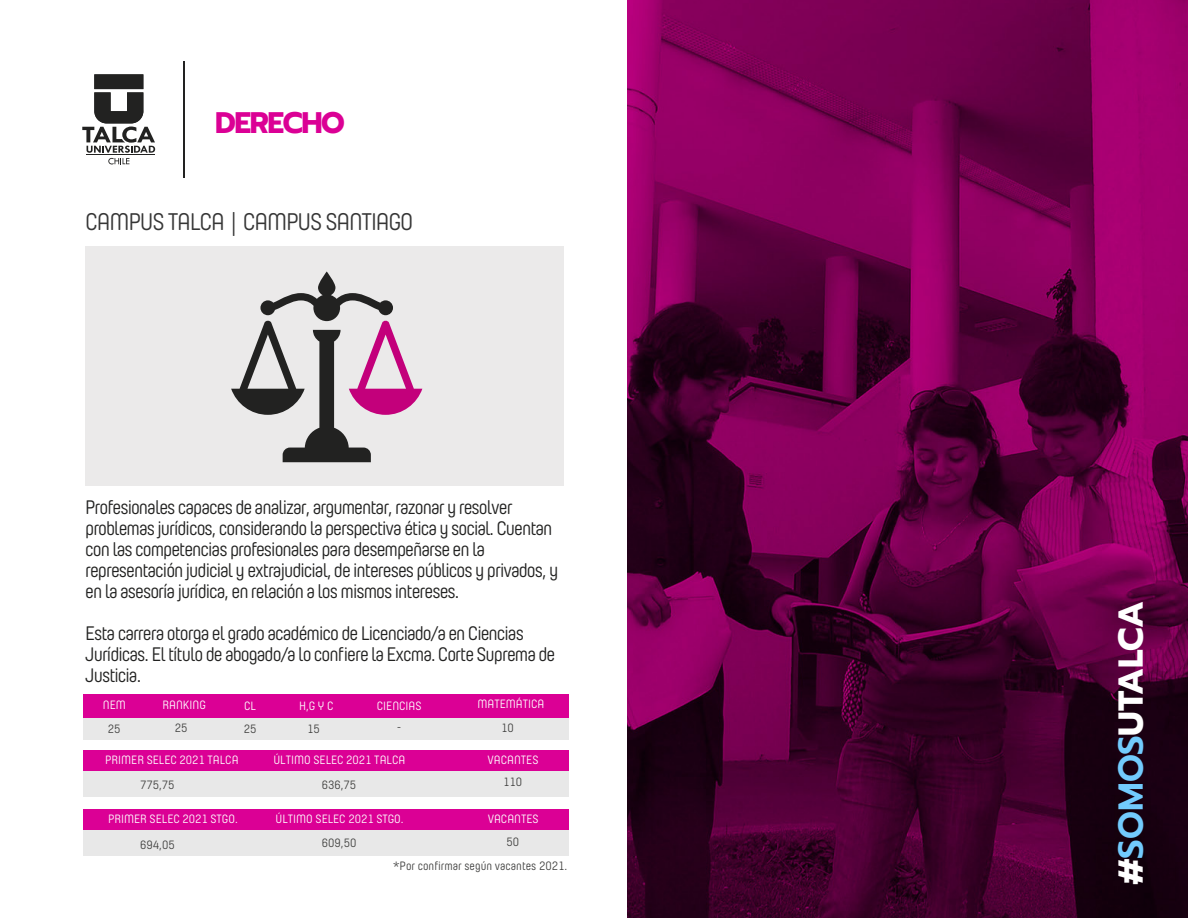
<style>
.page{position:relative;width:1188px;height:918px;background:#fff}
.page>*{position:absolute;margin:0;border:0;box-sizing:border-box;transform-origin:0 0}
.t1{font:700 34.5px "Prompt";letter-spacing:-.025em;color:#fff}
.t2{font:700 29.55px "Prompt";letter-spacing:-.05em;color:#db0095}
.t3{font:24px "Yummo";letter-spacing:-.05em;color:#363636}
.t4{font:19.5px/21px "Yummo";letter-spacing:-.05em;color:#222221}
.t5{font:12.15px "Yummo";color:#3e3e3d}
.t6{font:12px "Yummo";color:#fff}
.t7{font:12px "Yummo";color:#3e3e3d}
.s1{font-weight:600;color:#72cbfd}
</style>
<div class="page">
<div style="left:85px;top:246px;width:479px;height:240px;background:#ebeaea"></div>
<hr style="left:183px;top:61px;width:1px;height:117px;background:#222221">
<svg style="left:82px;top:74px;width:73px;height:90px"></svg>
<hr style="left:86px;top:154px;width:69px;height:1px;background:#222221">
<div style="left:83px;top:695px;width:486px;height:23px;background:#db0095"></div>
<div style="left:84px;top:718px;width:485px;height:22px;background:#e8e8e8"></div>
<div style="left:83px;top:750px;width:486px;height:21px;background:#db0095"></div>
<div style="left:84px;top:771px;width:485px;height:25px;background:#e8e8e8"></div>
<svg style="left:231px;top:272px;width:191px;height:190px"></svg>
<div style="left:83px;top:809px;width:486px;height:21px;background:#db0095"></div>
<div style="left:84px;top:830px;width:485px;height:26px;background:#e8e8e8"></div>
<img style="left:627px;top:0;width:561px;height:918px">
<h2 class="t2" style="left:215px;top:101px;width:131px">DERECHO</h2>
<p class="t3" style="left:85px;top:205px;width:330px">CAMPUS TALCA | CAMPUS SANTIAGO</p>
<p class="t4" style="left:85px;top:496px;width:475px">Profesionales capaces de analizar, argumentar, razonar y resolver problemas jurídicos, considerando la perspectiva ética y social. Cuentan con las competencias profesionales para desempeñarse en la representación judicial y extrajudicial, de intereses públicos y privados, y en la asesoría jurídica, en relación a los mismos intereses.</p>
<p class="t4" style="left:85px;top:622px;width:472px">Esta carrera otorga el grado académico de Licenciado/a en Ciencias<br>Jurídicas. El título de abogado/a lo confiere la Excma. Corte Suprema de<br>Justicia.</p>
<p class="t6" style="left:103px;top:697px;width:25px">NEM</p>
<p class="t6" style="left:162px;top:697px;width:45px">RANKING</p>
<p class="t6" style="left:244px;top:697px;width:13px">CL</p>
<p class="t6" style="left:299px;top:697px;width:36px">H,G Y C</p>
<p class="t6" style="left:377px;top:697px;width:46px">CIENCIAS</p>
<p class="t6" style="left:477px;top:696px;width:68px">MATEMÁTICA</p>
<p class="t7" style="left:108px;top:720px;width:14px">25</p>
<p class="t7" style="left:175px;top:720px;width:14px">25</p>
<p class="t7" style="left:244px;top:720px;width:14px">25</p>
<p class="t7" style="left:307px;top:721px;width:14px">15</p>
<p class="t7" style="left:397px;top:718px;width:5px">-</p>
<p class="t7" style="left:501px;top:719px;width:14px">10</p>
<p class="t6" style="left:105px;top:752px;width:135px">PRIMER SELEC 2021 TALCA</p>
<p class="t6" style="left:273px;top:752px;width:133px">ÚLTIMO SELEC 2021 TALCA</p>
<p class="t6" style="left:488px;top:752px;width:53px">VACANTES</p>
<p class="t7" style="left:140px;top:777px;width:36px">775,75</p>
<p class="t7" style="left:322px;top:777px;width:36px">636,75</p>
<p class="t7" style="left:503px;top:774px;width:21px">110</p>
<p class="t6" style="left:108px;top:811px;width:131px">PRIMER SELEC 2021 STGO.</p>
<p class="t6" style="left:275px;top:811px;width:130px">ÚLTIMO SELEC 2021 STGO.</p>
<p class="t6" style="left:488px;top:811px;width:53px">VACANTES</p>
<p class="t7" style="left:140px;top:836px;width:36px">694,05</p>
<p class="t7" style="left:322px;top:834px;width:36px">609,50</p>
<p class="t7" style="left:507px;top:833px;width:14px">50</p>
<p class="t5" style="left:393px;top:858px;width:176px">*Por confirmar según vacantes 2021.</p>
<h1 class="t1" style="left:1105px;top:885px;width:286px;rotate:-90deg">#<span class="s1">SOMOS</span>UTALCA</h1>
</div>
